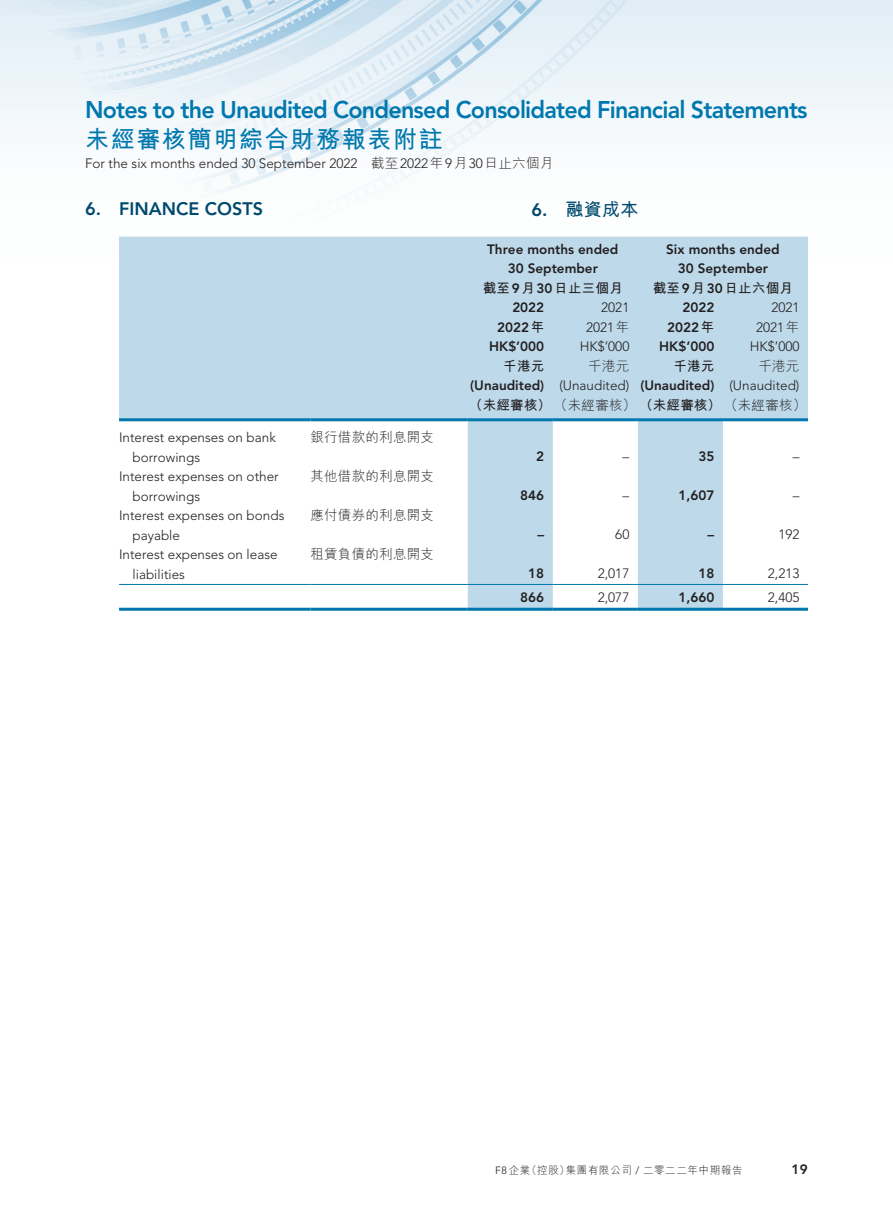
<style>
.page{position:relative;width:893px;height:1212px;background:#fff}
.page>*{position:absolute;margin:0;border:0;box-sizing:border-box;transform-origin:0 0}
.t1{font:800 24px "Avenir LT Std";letter-spacing:-.035em;color:#0078ae}
.t2{font:700 24px "M Hei HK";letter-spacing:.07em;color:#0078ae}
._01_H1_E{font:800 18px "Avenir LT Std";color:#004a6e}
._001_H1_C{font:700 18px "M Hei HK";color:#004a6e}
._50_Table_txt{font:300 13.5px/19.5px "Avenir LT Std";color:#231f20}
._50_Table_txt-2{font:800 13.5px "Avenir LT Std";color:#231f20}
._50_Table_txt-3{font:700 13.5px "M Hei HK";letter-spacing:.02em;color:#231f20}
._000_txt_C{font:300 13.5px "M Hei HK";letter-spacing:.02em;color:#231f20}
._50_Table_txt-4{font:300 13.5px "M Hei HK";letter-spacing:.02em;color:#231f20}
.t3{font:300 10.5px "M Hei HK";letter-spacing:.06em;color:#231f20}
.s1{font-family:"M Hei HK"}
.s2{font-family:"Avenir LT Std";font-weight:800}
.s3{font-family:"M Hei HK";font-weight:700}
.s4{font-weight:300}
.s5{font-family:"Avenir LT Std"}
</style>
<div class="page">
<img style="left:0;top:0;width:893px;height:237px">
<svg style="left:119px;top:237px;width:689px;height:371px;fill:#bdd9ea"></svg>
<hr style="left:119px;top:418px;width:191px;height:3px;background:#0078ae">
<hr style="left:310px;top:418px;width:158px;height:3px;background:#0078ae">
<hr style="left:468px;top:418px;width:85px;height:3px;background:#0078ae">
<hr style="left:553px;top:418px;width:85px;height:3px;background:#0078ae">
<hr style="left:638px;top:418px;width:85px;height:3px;background:#0078ae">
<hr style="left:723px;top:418px;width:85px;height:3px;background:#0078ae">
<hr style="left:119px;top:584px;width:191px;height:1px;background:#0078ae">
<hr style="left:310px;top:584px;width:158px;height:1px;background:#0078ae">
<hr style="left:468px;top:584px;width:85px;height:1px;background:#0078ae">
<hr style="left:553px;top:584px;width:85px;height:1px;background:#0078ae">
<hr style="left:638px;top:584px;width:85px;height:1px;background:#0078ae">
<hr style="left:723px;top:584px;width:85px;height:1px;background:#0078ae">
<hr style="left:119px;top:608px;width:191px;height:3px;background:#0078ae">
<hr style="left:310px;top:608px;width:158px;height:3px;background:#0078ae">
<hr style="left:468px;top:608px;width:85px;height:3px;background:#0078ae">
<hr style="left:553px;top:608px;width:85px;height:3px;background:#0078ae">
<hr style="left:638px;top:608px;width:85px;height:3px;background:#0078ae">
<hr style="left:723px;top:608px;width:85px;height:3px;background:#0078ae">
<h1 class="t1" style="left:85px;top:95px;width:724px">Notes to the Unaudited Condensed Consolidated Financial Statements</h1>
<h1 class="t2" style="left:85px;top:121px;width:359px">未經審核簡明綜合財務報表附註</h1>
<p class="_50_Table_txt" style="left:85px;top:154px;width:470px">For the six months ended 30 September 2022 <span class="s1">截至</span>2022<span class="s1">年</span>9<span class="s1">月</span>30<span class="s1">日止六個月</span></p>
<p class="_01_H1_E" style="left:85px;top:198px;width:179px">6. FINANCE COSTS</p>
<p class="_50_Table_txt-2" style="left:487px;top:241px;width:133px">Three months ended</p>
<p class="_50_Table_txt-2" style="left:508px;top:261px;width:92px">30 September</p>
<p class="_001_H1_C" style="left:531px;top:196px;width:109px"><span class="s2">6.</span> 融資成本</p>
<p class="_50_Table_txt-2" style="left:666px;top:241px;width:115px">Six months ended</p>
<p class="_50_Table_txt-2" style="left:678px;top:261px;width:92px">30 September</p>
<p class="_50_Table_txt" style="left:119px;top:428px;width:158px">Interest expenses on bank</p>
<p class="_50_Table_txt" style="left:133px;top:447px;width:69px">borrowings</p>
<p class="_50_Table_txt" style="left:119px;top:467px;width:161px">Interest expenses on other</p>
<p class="_50_Table_txt" style="left:133px;top:486px;width:69px">borrowings</p>
<p class="_000_txt_C" style="left:310px;top:430px;width:125px">銀行借款的利息開支</p>
<p class="_000_txt_C" style="left:310px;top:469px;width:125px">其他借款的利息開支</p>
<p class="_50_Table_txt" style="left:133px;top:506px;width:153px;text-indent:-14px">Interest expenses on bonds payable</p>
<p class="_000_txt_C" style="left:310px;top:508px;width:125px">應付債券的利息開支</p>
<p class="_50_Table_txt" style="left:119px;top:545px;width:160px">Interest expenses on lease</p>
<p class="_50_Table_txt" style="left:133px;top:564px;width:54px">liabilities</p>
<p class="_000_txt_C" style="left:310px;top:547px;width:125px">租賃負債的利息開支</p>
<p class="_50_Table_txt-3" style="left:483px;top:279px;width:142px">截至<span class="s2">9</span>月<span class="s2">30</span>日止三個月</p>
<p class="_50_Table_txt-3" style="left:653px;top:279px;width:142px">截至<span class="s2">9</span>月<span class="s2">30</span>日止六個月</p>
<p class="_50_Table_txt-2" style="left:512px;top:300px;width:33px">2022</p>
<p class="_50_Table_txt" style="left:601px;top:298px;width:30px">2021</p>
<p class="_50_Table_txt-2" style="left:682px;top:300px;width:33px">2022</p>
<p class="_50_Table_txt" style="left:771px;top:298px;width:30px">2021</p>
<p class="_50_Table_txt-2" style="left:497px;top:320px;width:49px">2022<span class="s3">年</span></p>
<p class="_50_Table_txt" style="left:586px;top:318px;width:45px">2021<span class="s1">年</span></p>
<p class="_50_Table_txt-2" style="left:667px;top:320px;width:49px">2022<span class="s3">年</span></p>
<p class="_50_Table_txt" style="left:756px;top:318px;width:45px">2021<span class="s1">年</span></p>
<p class="_50_Table_txt-2" style="left:489px;top:339px;width:57px">HK$’000</p>
<p class="_50_Table_txt" style="left:580px;top:337px;width:51px">HK$’000</p>
<p class="_50_Table_txt-2" style="left:659px;top:339px;width:57px">HK$’000</p>
<p class="_50_Table_txt" style="left:750px;top:337px;width:51px">HK$’000</p>
<p class="_50_Table_txt-3" style="left:503px;top:357px;width:43px">千港元</p>
<p class="_50_Table_txt-4" style="left:588px;top:359px;width:43px">千港元</p>
<p class="_50_Table_txt-3" style="left:673px;top:357px;width:43px">千港元</p>
<p class="_50_Table_txt-4" style="left:758px;top:359px;width:43px">千港元</p>
<p class="_50_Table_txt-2" style="left:470px;top:378px;width:76px">(Unaudited)</p>
<p class="_50_Table_txt" style="left:559px;top:376px;width:72px">(Unaudited)</p>
<p class="_50_Table_txt-2" style="left:640px;top:378px;width:76px">(Unaudited)</p>
<p class="_50_Table_txt" style="left:729px;top:376px;width:72px">(Unaudited)</p>
<p class="_50_Table_txt-3" style="left:469px;top:396px;width:338px">（未經審核）<span class="s4">（未經審核）</span>（未經審核）<span class="s4">（未經審核）</span></p>
<p class="_50_Table_txt-2" style="left:536px;top:448px;width:9px">2</p>
<p class="_50_Table_txt" style="left:623px;top:447px;width:8px">–</p>
<p class="_50_Table_txt-2" style="left:698px;top:448px;width:17px">35</p>
<p class="_50_Table_txt" style="left:793px;top:447px;width:8px">–</p>
<p class="_50_Table_txt-2" style="left:520px;top:487px;width:25px">846</p>
<p class="_50_Table_txt" style="left:623px;top:486px;width:8px">–</p>
<p class="_50_Table_txt-2" style="left:678px;top:487px;width:37px">1,607</p>
<p class="_50_Table_txt" style="left:793px;top:486px;width:8px">–</p>
<p class="_50_Table_txt-2" style="left:537px;top:526px;width:8px">–</p>
<p class="_50_Table_txt" style="left:615px;top:525px;width:16px">60</p>
<p class="_50_Table_txt-2" style="left:708px;top:526px;width:8px">–</p>
<p class="_50_Table_txt" style="left:778px;top:525px;width:23px">192</p>
<p class="_50_Table_txt-2" style="left:528px;top:565px;width:17px">18</p>
<p class="_50_Table_txt" style="left:598px;top:564px;width:33px">2,017</p>
<p class="_50_Table_txt-2" style="left:698px;top:565px;width:17px">18</p>
<p class="_50_Table_txt" style="left:768px;top:564px;width:33px">2,213</p>
<p class="_50_Table_txt-2" style="left:520px;top:589px;width:25px">866</p>
<p class="_50_Table_txt" style="left:598px;top:588px;width:33px">2,077</p>
<p class="_50_Table_txt-2" style="left:678px;top:589px;width:37px">1,660</p>
<p class="_50_Table_txt" style="left:768px;top:588px;width:33px">2,405</p>
<p class="t3" style="left:495px;top:1164px;width:249px"><span class="s5">F8</span>企業（控股）集團有限公司 <span class="s5">/</span> 二零二二年中期報告</p>
<p class="_50_Table_txt-2" style="left:791px;top:1161px;width:18px">19</p>
</div>
